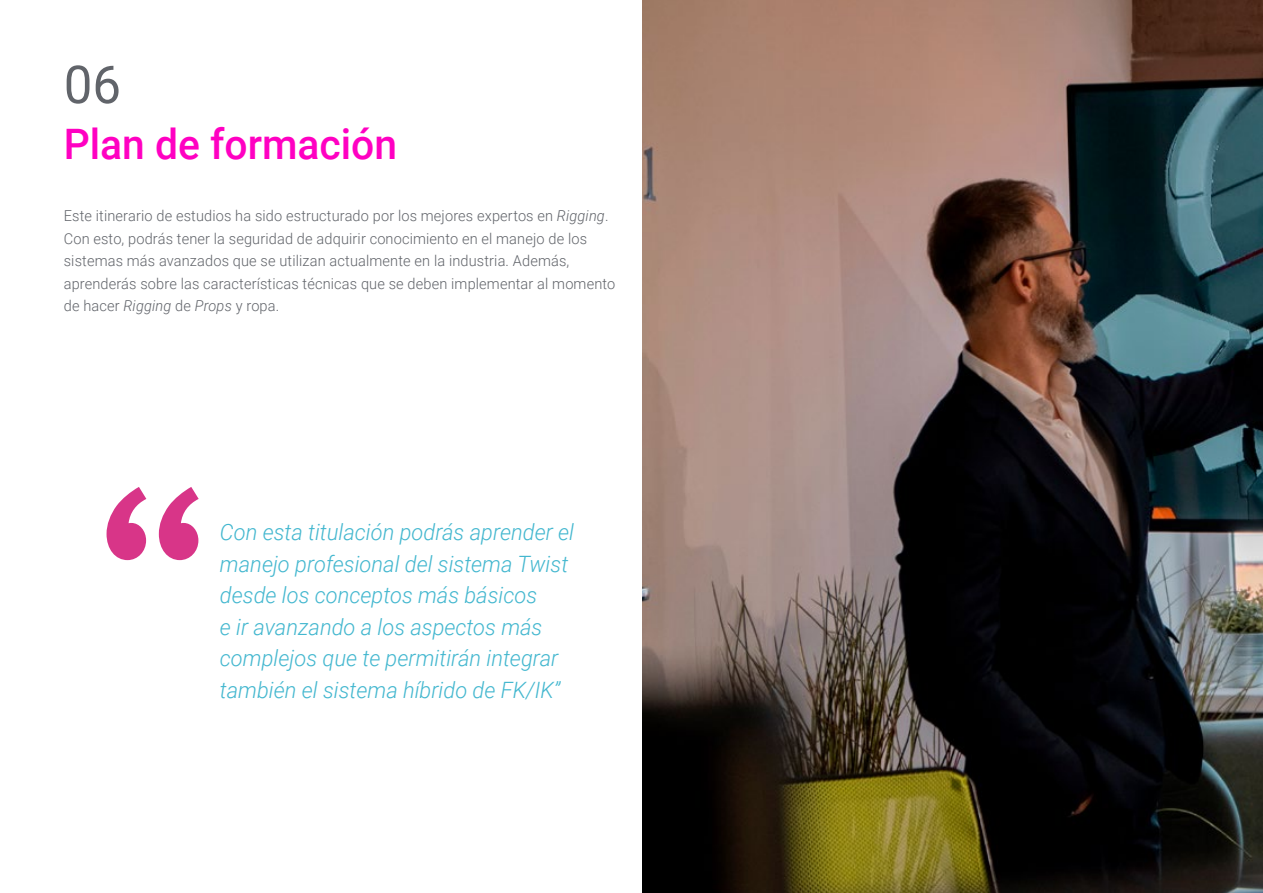
<style>
.page{position:relative;width:1263px;height:893px;background:#fff}
.page>*{position:absolute;margin:0;border:0;box-sizing:border-box;transform-origin:0 0}
.t1{font:52.5px "Roboto";color:#61646a}
.t2{font:500 42px "Roboto";color:#ff00c2}
.t3{font:italic 300 22.5px/31.5px "Roboto";color:#43b7cf}
.t4{font:300 15px/22.5px "Roboto";letter-spacing:.01em;color:#61646a}
.s1{font-style:italic}
</style>
<div class="page">
<svg style="left:107px;top:487px;width:92px;height:73px"></svg>
<img style="left:642px;top:0;width:621px;height:893px">
<h1 class="t1" style="left:64px;top:48px;width:59px">06</h1>
<h2 class="t2" style="left:64px;top:115px;width:335px">Plan de formación</h2>
<p class="t4" style="left:64px;top:204px;width:553px">Este itinerario de estudios ha sido estructurado por los mejores expertos en <span class="s1">Rigging</span>.<br>Con esto, podrás tener la seguridad de adquirir conocimiento en el manejo de los sistemas más avanzados que se utilizan actualmente en la industria. Además, aprenderás sobre las características técnicas que se deben implementar al momento de hacer <span class="s1">Rigging</span> de <span class="s1">Props</span> y ropa.</p>
<h3 class="t3" style="left:220px;top:516px;width:356px">Con esta titulación podrás aprender el manejo profesional del sistema Twist desde los conceptos más básicos<br>e ir avanzando a los aspectos más complejos que te permitirán integrar también el sistema híbrido de FK/IK”</h3>
</div>
